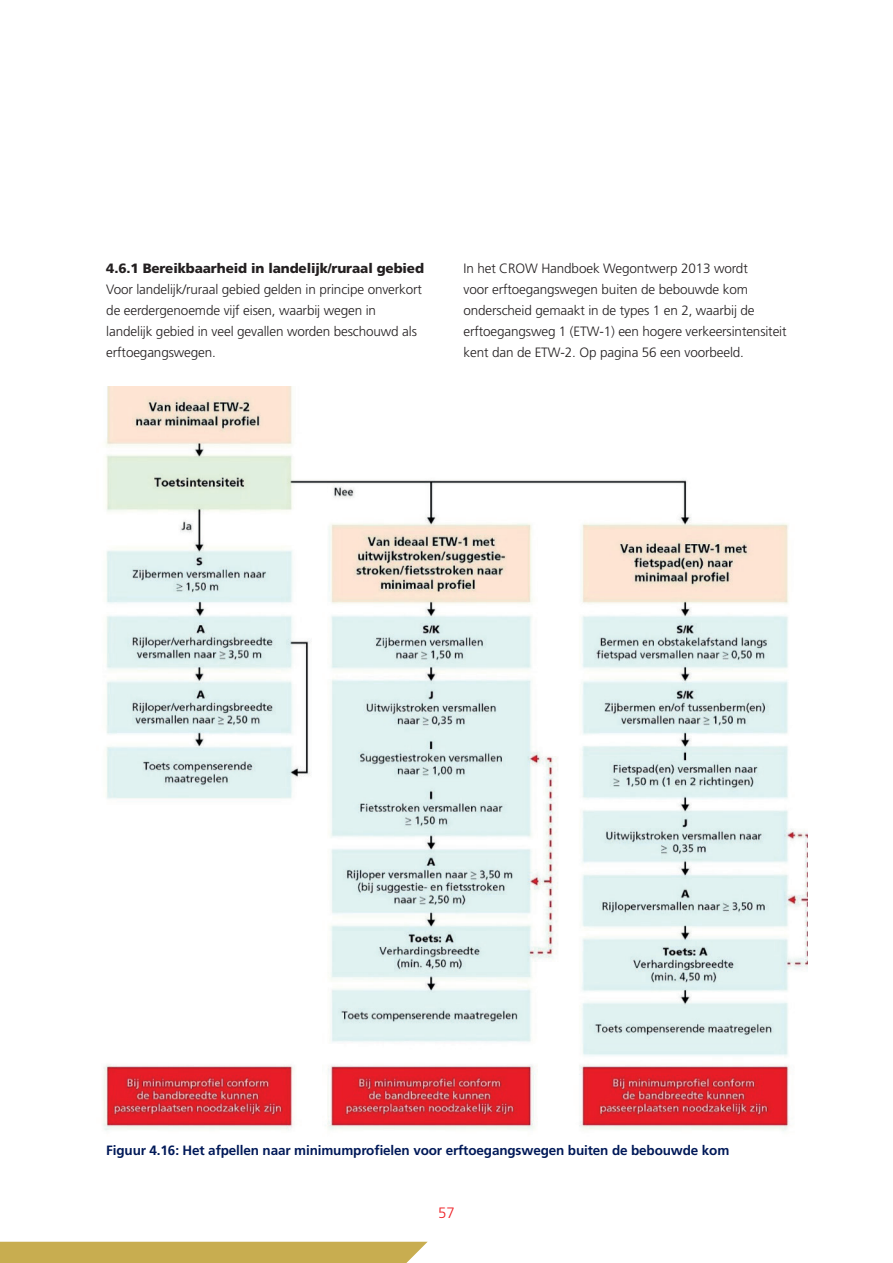
<style>
.page{position:relative;width:893px;height:1263px;background:#fff}
.page>*{position:absolute;margin:0;border:0;box-sizing:border-box;transform-origin:0 0}
.t1{font:300 15px "Frutiger LT Std";color:#ee1d23}
.t2{font:300 13.5px/21px "Frutiger LT Std";letter-spacing:-.01em;color:#231f20}
.t3{font:700 13.5px "Frutiger LT Std";letter-spacing:-.01em;color:#011958}
.t4{font:900 13.5px "Frutiger LT Std";letter-spacing:-.01em;color:#231f20}
</style>
<div class="page">
<div style="left:0;top:1242px;width:428px;height:21px;background:#c8ad50"></div>
<img style="left:103px;top:386px;width:704px;height:745px">
<p class="t4" style="left:106px;top:260px;width:319px">4.6.1 Bereikbaarheid in landelijk/ruraal gebied</p>
<p class="t2" style="left:106px;top:279px;width:317px">Voor landelijk/ruraal gebied gelden in principe onverkort de eerdergenoemde vijf eisen, waarbij wegen in landelijk gebied in veel gevallen worden beschouwd als erftoegangswegen.</p>
<p class="t2" style="left:463px;top:258px;width:325px">In het CROW Handboek Wegontwerp 2013 wordt<br>voor erftoegangswegen buiten de bebouwde kom onderscheid gemaakt in de types 1 en 2, waarbij de erftoegangsweg 1 (ETW-1) een hogere verkeersintensiteit kent dan de ETW-2. Op pagina 56 een voorbeeld.</p>
<p class="t3" style="left:106px;top:1142px;width:625px">Figuur 4.16: Het afpellen naar minimumprofielen voor erftoegangswegen buiten de bebouwde kom</p>
<p class="t1" style="left:438px;top:1204px;width:18px">57</p>
</div>
